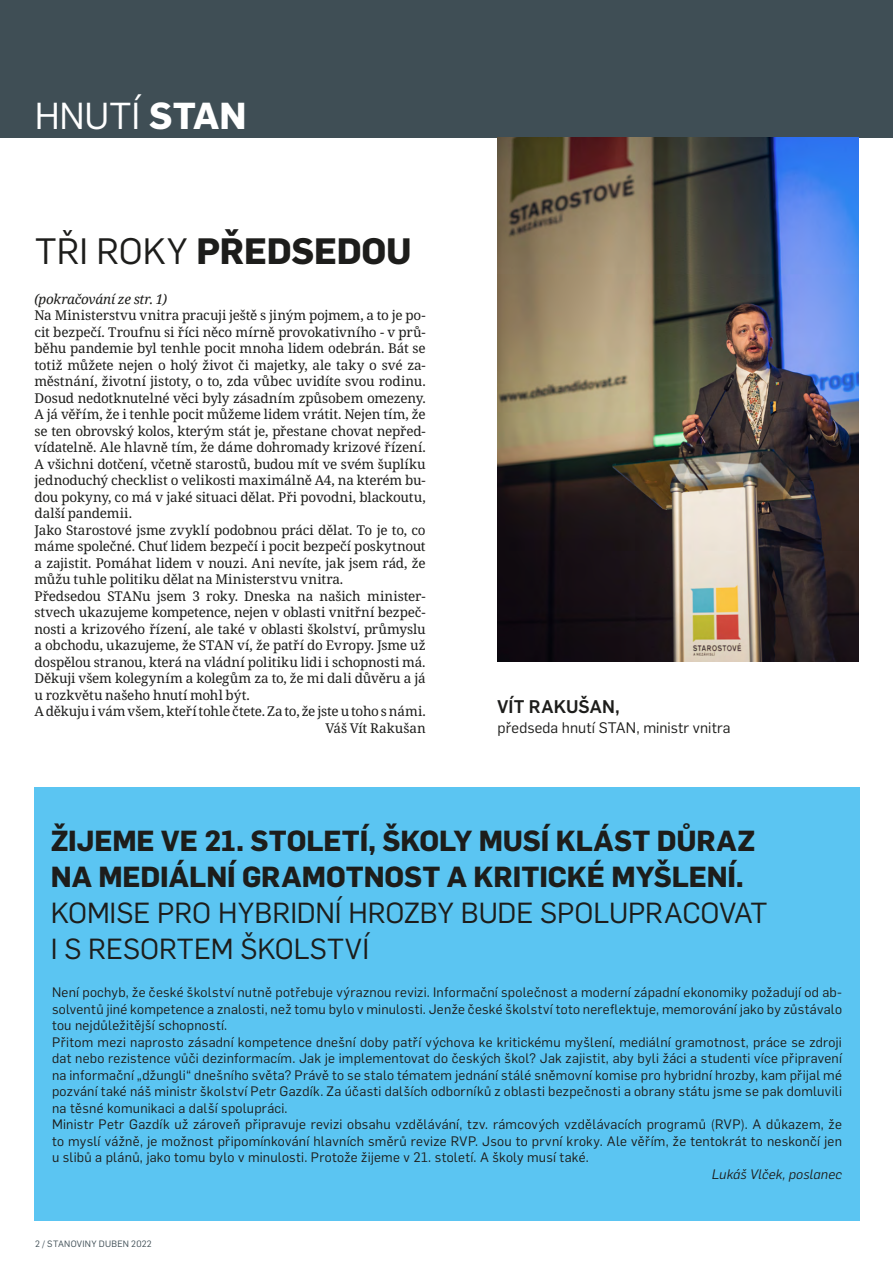
<style>
.page{position:relative;width:893px;height:1263px;background:#fff}
.page>*{position:absolute;margin:0;border:0;box-sizing:border-box;transform-origin:0 0}
.t1{font:36.9px "Flama";color:#fff}
.t2{font:700 36px "Flama";letter-spacing:-.005em;color:#1d1d1b}
.t3{font:700 28.5px/36px "Flama";color:#1d1d1b}
.t4{font:28.5px/36px "Flama";letter-spacing:-.005em;color:#1d1d1b}
.t5{font:500 18px "Flama";letter-spacing:.01em;color:#1d1d1b}
.t6{font:15px "Flama";letter-spacing:.01em;color:#1d1d1b}
.t7{font:13.5px "Noto Serif";letter-spacing:-.015em;color:#1d1d1b}
.t8{font:13.5px/16.5px "Flama";letter-spacing:.02em;color:#1d1d1b}
.t9{font:italic 13.5px "Noto Serif";letter-spacing:-.02em;color:#1d1d1b}
.t10{font:italic 13.5px "Flama";letter-spacing:.015em;color:#1d1d1b}
.t11{font:9px "Flama";letter-spacing:.03em;color:#3f4e55}
.s1{font-weight:700}
.s2{font-weight:400}
</style>
<div class="page">
<div style="left:0;top:0;width:893px;height:138px;background:#3f4e55"></div>
<div style="left:34px;top:787px;width:826px;height:433px;background:#5bc5f2"></div>
<img style="left:497px;top:138px;width:362px;height:523px">
<h1 class="t1" style="left:35px;top:90px;width:213px">HNUTÍ <span class="s1">STAN</span></h1>
<h2 class="t2" style="left:35px;top:225px;width:378px"><span class="s2">TŘI ROKY</span> PŘEDSEDOU</h2>
<p class="t9" style="left:35px;top:289px;width:134px">(pokračování ze str. 1)</p>
<p class="t7" style="left:35px;top:306px;width:393px">Na Ministerstvu vnitra pracuji ještě s jiným pojmem, a to je po-</p>
<p class="t7" style="left:35px;top:322px;width:393px">cit bezpečí. Troufnu si říci něco mírně provokativního - v prů-</p>
<p class="t7" style="left:35px;top:339px;width:393px">běhu pandemie byl tenhle pocit mnoha lidem odebrán. Bát se</p>
<p class="t7" style="left:35px;top:355px;width:393px">totiž můžete nejen o holý život či majetky, ale taky o své za-</p>
<p class="t7" style="left:35px;top:372px;width:393px">městnání, životní jistoty, o to, zda vůbec uvidíte svou rodinu.</p>
<p class="t7" style="left:35px;top:388px;width:393px">Dosud nedotknutelné věci byly zásadním způsobem omezeny.</p>
<p class="t7" style="left:35px;top:405px;width:393px">A já věřím, že i tenhle pocit můžeme lidem vrátit. Nejen tím, že</p>
<p class="t7" style="left:35px;top:421px;width:393px">se ten obrovský kolos, kterým stát je, přestane chovat nepřed-</p>
<p class="t7" style="left:35px;top:438px;width:393px">vídatelně. Ale hlavně tím, že dáme dohromady krizové řízení.</p>
<p class="t7" style="left:35px;top:454px;width:393px">A všichni dotčení, včetně starostů, budou mít ve svém šuplíku</p>
<p class="t7" style="left:35px;top:471px;width:393px">jednoduchý checklist o velikosti maximálně A4, na kterém bu-</p>
<p class="t7" style="left:35px;top:487px;width:393px">dou pokyny, co má v jaké situaci dělat. Při povodni, blackoutu,</p>
<p class="t7" style="left:35px;top:504px;width:99px">další pandemii.</p>
<p class="t7" style="left:35px;top:520px;width:393px">Jako Starostové jsme zvyklí podobnou práci dělat. To je to, co</p>
<p class="t7" style="left:35px;top:537px;width:393px">máme společné. Chuť lidem bezpečí i pocit bezpečí poskytnout</p>
<p class="t7" style="left:35px;top:553px;width:393px">a zajistit. Pomáhat lidem v nouzi. Ani nevíte, jak jsem rád, že</p>
<p class="t7" style="left:35px;top:570px;width:310px">můžu tuhle politiku dělat na Ministerstvu vnitra.</p>
<p class="t7" style="left:35px;top:586px;width:393px">Předsedou STANu jsem 3 roky. Dneska na našich minister-</p>
<p class="t7" style="left:35px;top:603px;width:393px">stvech ukazujeme kompetence, nejen v oblasti vnitřní bezpeč-</p>
<p class="t7" style="left:35px;top:619px;width:393px">nosti a krizového řízení, ale také v oblasti školství, průmyslu</p>
<p class="t7" style="left:35px;top:636px;width:393px">a obchodu, ukazujeme, že STAN ví, že patří do Evropy. Jsme už</p>
<p class="t7" style="left:35px;top:652px;width:393px">dospělou stranou, která na vládní politiku lidi i schopnosti má.</p>
<p class="t7" style="left:35px;top:669px;width:393px">Děkuji všem kolegyním a kolegům za to, že mi dali důvěru a já</p>
<p class="t7" style="left:35px;top:685px;width:217px">u rozkvětu našeho hnutí mohl být.</p>
<p class="t7" style="left:35px;top:702px;width:393px">A děkuju i vám všem, kteří tohle čtete. Za to, že jste u toho s námi.</p>
<p class="t7" style="left:325px;top:718px;width:102px">Váš Vít Rakušan</p>
<h3 class="t5" style="left:497px;top:694px;width:124px">VÍT RAKUŠAN,</h3>
<p class="t6" style="left:497px;top:717px;width:235px">předseda hnutí STAN, ministr vnitra</p>
<h3 class="t3" style="left:51px;top:820px;width:706px">ŽIJEME VE 21. STOLETÍ, ŠKOLY MUSÍ KLÁST DŮRAZ<br>NA MEDIÁLNÍ GRAMOTNOST A KRITICKÉ MYŠLENÍ.</h3>
<h3 class="t4" style="left:51px;top:893px;width:718px">KOMISE PRO HYBRIDNÍ HROZBY BUDE SPOLUPRACOVAT<br>I S RESORTEM ŠKOLSTVÍ</h3>
<p class="t8" style="left:52px;top:983px;width:791px">Není pochyb, že české školství nutně potřebuje výraznou revizi. Informační společnost a moderní západní ekonomiky požadují od ab&shy;solventů jiné kompetence a znalosti, než tomu bylo v minulosti. Jenže české školství toto nereflektuje, memorování jako by zůstávalo tou nejdůležitější schopností.<br>Přitom mezi naprosto zásadní kompetence dnešní doby patří výchova ke kritickému myšlení, mediální gramotnost, práce se zdroji dat nebo rezistence vůči dezinformacím. Jak je implementovat do českých škol? Jak zajistit, aby byli žáci a studenti více připravení na informační „džungli“ dnešního světa? Právě to se stalo tématem jednání stálé sněmovní komise pro hybridní hrozby, kam přijal mé pozvání také náš ministr školství Petr Gazdík. Za účasti dalších odborníků z oblasti bezpečnosti a obrany státu jsme se pak domluvili na těsné komunikaci a další spolupráci.<br>Ministr Petr Gazdík už zároveň připravuje revizi obsahu vzdělávání, tzv. rámcových vzdělávacích programů (RVP). A důkazem, že to myslí vážně, je možnost připomínkování hlavních směrů revize RVP. Jsou to první kroky. Ale věřím, že tentokrát to neskončí jen u slibů a plánů, jako tomu bylo v minulosti. Protože žijeme v 21. století. A školy musí také.</p>
<p class="t10" style="left:712px;top:1165px;width:132px">Lukáš Vlček, poslanec</p>
<p class="t11" style="left:35px;top:1238px;width:118px">2 / STANOVINY DUBEN 2022</p>
</div>
